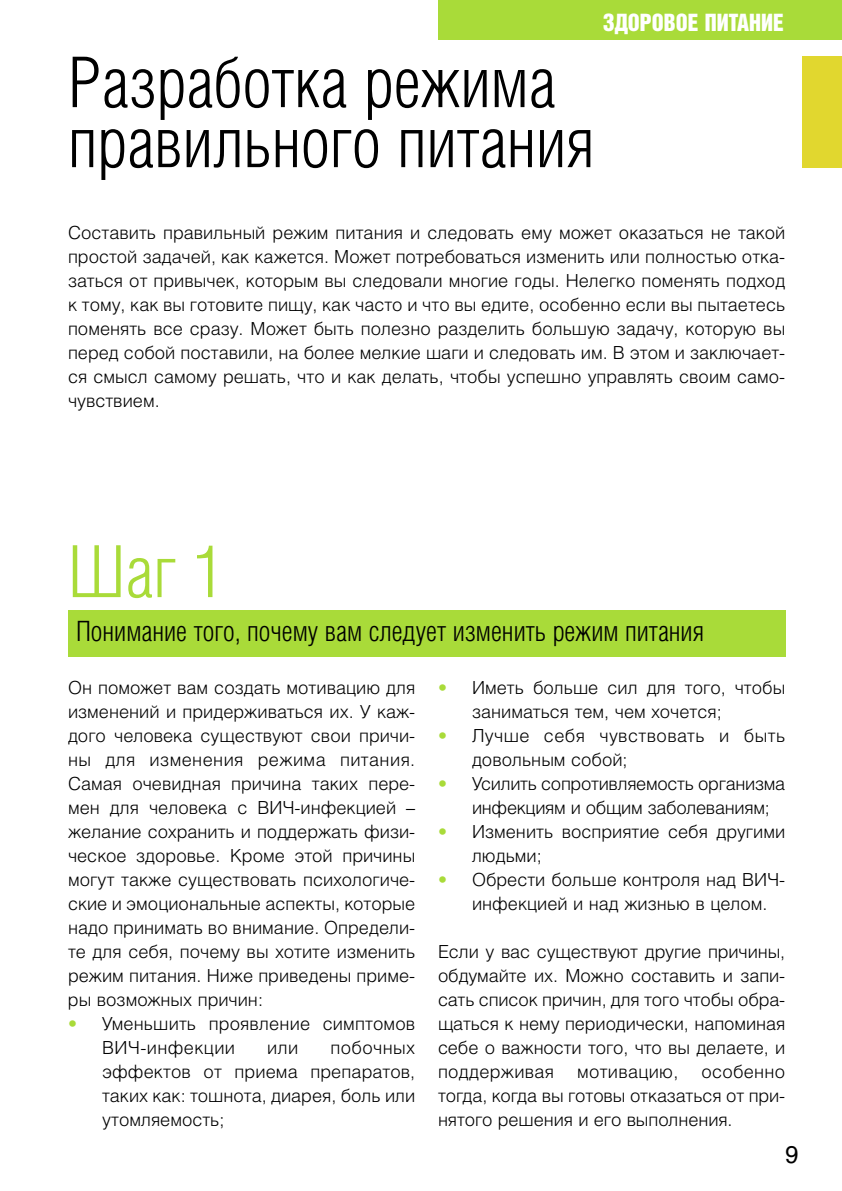
<style>
.page{position:relative;width:842px;height:1191px;background:#fff}
.page>*{position:absolute;margin:0;border:0;box-sizing:border-box;transform-origin:0 0}
.t1{font:300 72px "Helios Cond";color:#a9db39}
.t2{font:300 70px/60px "Helios Cond";color:#000}
.t3{font:300 28px "Helios Cond";color:#000}
.t4{font:24px "Bastion Kontrast";color:#fff}
.t5{font:24px "Helios";color:#000}
.t6{font:300 18px/24px "Helios";color:#000;text-align:justify}
.t7{font:300 18px/24px "Helios";letter-spacing:.02em;color:#000}
.s1{color:#a9db39}
</style>
<div class="page">
<div style="left:438px;top:0;width:404px;height:40px;background:#a9db39"></div>
<div style="left:802px;top:57px;width:40px;height:111px;background:#e1d72f"></div>
<div style="left:68px;top:610px;width:717px;height:47px;background:#a9db39"></div>
<h2 class="t2" style="left:68px;top:58px;width:528px">Разработка режима правильного питания</h2>
<h3 class="t4" style="left:603px;top:14px;width:183px">ЗДОРОВОЕ ПИТАНИЕ</h3>
<p class="t6" style="left:68px;top:222px;width:719px">Составить правильный режим питания и следовать ему может оказаться не такой простой задачей, как кажется. Может потребоваться изменить или полностью отка&shy;заться от привычек, которым вы следовали многие годы. Нелегко поменять подход к тому, как вы готовите пищу, как часто и что вы едите, особенно если вы пытаетесь поменять все сразу. Может быть полезно разделить большую задачу, которую вы перед собой поставили, на более мелкие шаги и следовать им. В этом и заключает&shy;ся смысл самому решать, что и как делать, чтобы успешно управлять своим само&shy;чувствием.</p>
<h1 class="t1" style="left:68px;top:545px;width:157px">Шаг 1</h1>
<h3 class="t3" style="left:76px;top:621px;width:629px">Понимание того, почему вам следует изменить режим питания</h3>
<p class="t6" style="left:68px;top:677px;width:349px">Он поможет вам создать мотивацию для изменений и придерживаться их. У каж&shy;дого человека существуют свои причи&shy;ны для изменения режима питания.<br>Самая очевидная причина таких пере&shy;мен для человека с ВИЧ-инфекцией – желание сохранить и поддержать физи&shy;ческое здоровье. Кроме этой причины могут также существовать психологиче&shy;ские и эмоциональные аспекты, которые надо принимать во внимание. Определи&shy;те для себя, почему вы хотите изменить режим питания. Ниже приведены приме&shy;ры возможных причин:</p>
<p class="t6" style="left:102px;top:1013px;width:315px;text-indent:-34px"><span class="s1">•</span> Уменьшить проявление симптомов<br>ВИЧ-инфекции</p>
<p class="t6" style="left:102px;top:1037px;width:315px;text-indent:228px">побочных эффектов от приема препаратов, таких как: тошнота, диарея, боль или утомляемость;</p>
<p class="t6" style="left:267px;top:1037px;width:33px">или</p>
<p class="t6" style="left:472px;top:677px;width:315px;text-indent:-34px"><span class="s1">•</span> Иметь больше сил для того, чтобы заниматься тем, чем хочется;</p>
<p class="t7" style="left:472px;top:725px;width:315px;text-indent:-34px"><span class="s1">•</span> Лучше себя чувствовать и быть довольным собой;</p>
<p class="t6" style="left:472px;top:773px;width:315px;text-indent:-34px"><span class="s1">•</span> Усилить сопротивляемость организма инфекциям и общим заболеваниям;</p>
<p class="t6" style="left:472px;top:821px;width:315px;text-indent:-34px"><span class="s1">•</span> Изменить восприятие себя другими людьми;</p>
<p class="t6" style="left:472px;top:869px;width:315px;text-indent:-34px"><span class="s1">•</span> Обрести больше контроля над ВИЧ&shy;инфекцией и над жизнью в целом.</p>
<p class="t6" style="left:438px;top:941px;width:349px">Если у вас существуют другие причины, обдумайте их. Можно составить и запи&shy;сать список причин, для того чтобы обра&shy;щаться к нему периодически, напоминая себе о важности того, что вы делаете, и поддерживая</p>
<p class="t6" style="left:438px;top:1061px;width:349px;text-indent:263px">особенно тогда, когда вы готовы отказаться от при&shy;нятого решения и его выполнения.</p>
<p class="t6" style="left:577px;top:1061px;width:103px">мотивацию,</p>
<h3 class="t5" style="left:785px;top:1145px;width:15px">9</h3>
</div>
